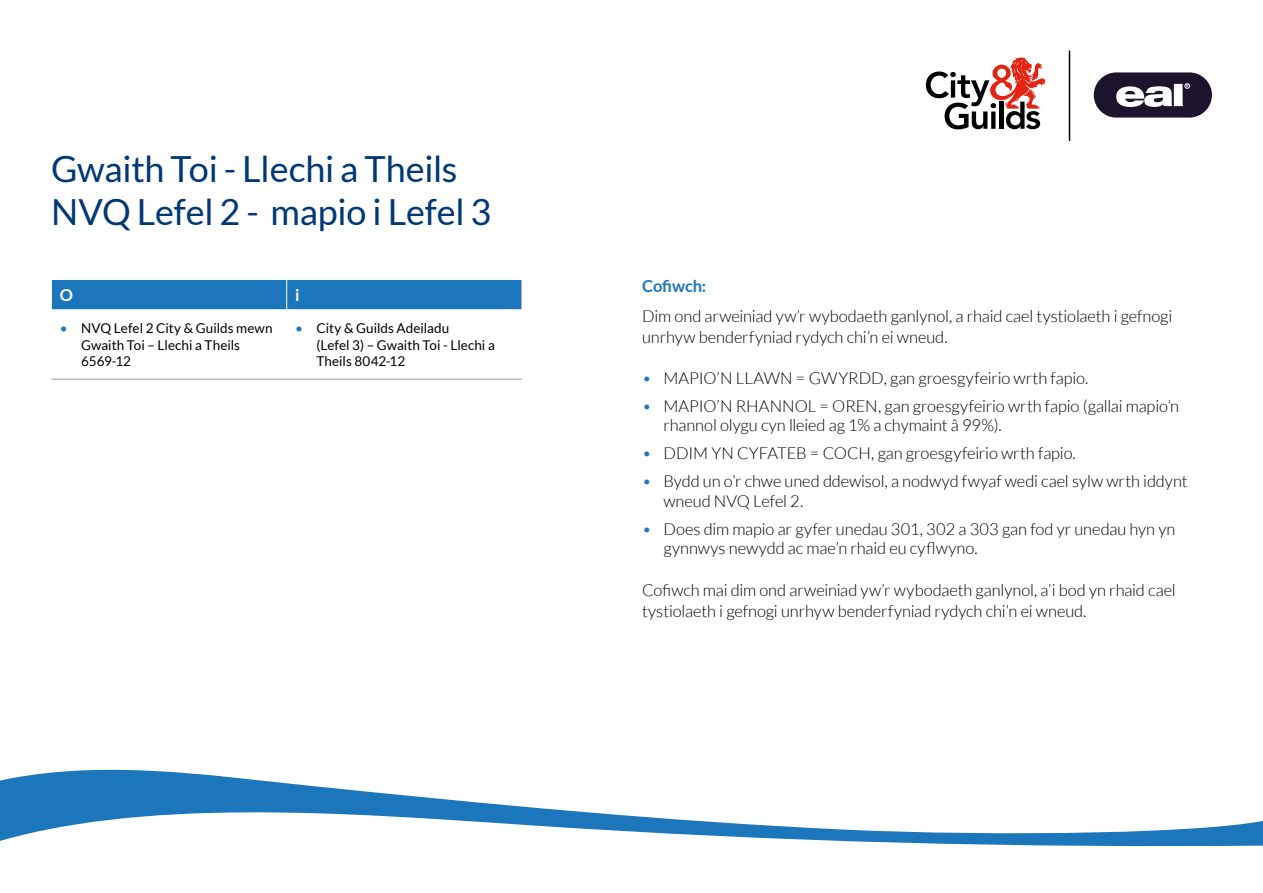
<style>
.page{position:relative;width:1263px;height:893px;background:#fff}
.page>*{position:absolute;margin:0;border:0;box-sizing:border-box;transform-origin:0 0}
.t1{font:36px/43.2px "Lato";letter-spacing:-.005em;color:#003876}
.t2{font:300 16.5px/19.5px "Lato";letter-spacing:-.005em;color:#000}
.t3{font:700 16.5px "Lato";letter-spacing:-.005em;color:#1c76bc}
.t4{font:700 16.5px "Lato";color:#fff}
.t5{font:13.5px/16.5px "Lato";color:#000}
.t6{font:900 3.6px "Avenir";color:#fff}
.s1{color:#1c76bc}
</style>
<div class="page">
<svg style="left:0;top:769px;width:1263px;height:78px"></svg>
<div style="left:1094px;top:72px;width:118px;height:46px;background:#1b142c;border-radius:23px"></div>
<svg style="left:1116px;top:84px;width:74px;height:23px"></svg>
<hr style="left:1069px;top:50px;width:1px;height:91px;background:#000">
<svg style="left:926px;top:57px;width:120px;height:72px"></svg>
<hr style="left:51px;top:379px;width:236px;height:1px;background:#9d9d9c">
<hr style="left:287px;top:379px;width:235px;height:1px;background:#9d9d9c">
<div style="left:51px;top:279px;width:471px;height:30px;background:#1c76bc"></div>
<hr style="left:287px;top:279px;width:235px;height:1px;background:#fff">
<h1 class="t1" style="left:51px;top:147px;width:442px">Gwaith Toi - Llechi a Theils<br>NVQ Lefel 2 - mapio i Lefel 3</h1>
<p class="t4" style="left:60px;top:286px;width:15px">O</p>
<p class="t4" style="left:295px;top:286px;width:6px">i</p>
<p class="t5" style="left:81px;top:320px;width:193px;text-indent:-21px"><span class="s1">•</span> NVQ Lefel 2 City &amp; Guilds mewn<br>Gwaith Toi – Llechi a Theils<br>6569-12</p>
<p class="t5" style="left:316px;top:320px;width:180px;text-indent:-21px"><span class="s1">•</span> City &amp; Guilds Adeiladu<br>(Lefel 3) – Gwaith Toi - Llechi a<br>Theils 8042-12</p>
<p class="t6" style="left:1186px;top:83px;width:4px">R</p>
<p class="t3" style="left:642px;top:277px;width:66px">Cofiwch:</p>
<p class="t2" style="left:642px;top:306px;width:532px;line-height:21px">Dim ond arweiniad yw’r wybodaeth ganlynol, a rhaid cael tystiolaeth i gefnogi unrhyw benderfyniad rydych chi’n ei wneud.</p>
<p class="t2" style="left:642px;top:368px;width:448px"><span class="s1">•</span> MAPIO’N LLAWN = GWYRDD, gan groesgyfeirio wrth fapio.</p>
<p class="t2" style="left:663px;top:396px;width:517px;text-indent:-21px"><span class="s1">•</span> MAPIO’N RHANNOL = OREN, gan groesgyfeirio wrth fapio (gallai mapio’n rhannol olygu cyn lleied ag 1% a chymaint â 99%).</p>
<p class="t2" style="left:642px;top:444px;width:435px"><span class="s1">•</span> DDIM YN CYFATEB = COCH, gan groesgyfeirio wrth fapio.</p>
<p class="t2" style="left:663px;top:472px;width:526px;text-indent:-21px"><span class="s1">•</span> Bydd un o’r chwe uned ddewisol, a nodwyd fwyaf wedi cael sylw wrth iddynt wneud NVQ Lefel 2.</p>
<p class="t2" style="left:663px;top:519px;width:513px;text-indent:-21px"><span class="s1">•</span> Does dim mapio ar gyfer unedau 301, 302 a 303 gan fod yr unedau hyn yn gynnwys newydd ac mae’n rhaid eu cyflwyno.</p>
<p class="t2" style="left:642px;top:580px;width:535px;line-height:21px">Cofiwch mai dim ond arweiniad yw’r wybodaeth ganlynol, a’i bod yn rhaid cael tystiolaeth i gefnogi unrhyw benderfyniad rydych chi’n ei wneud.</p>
</div>
